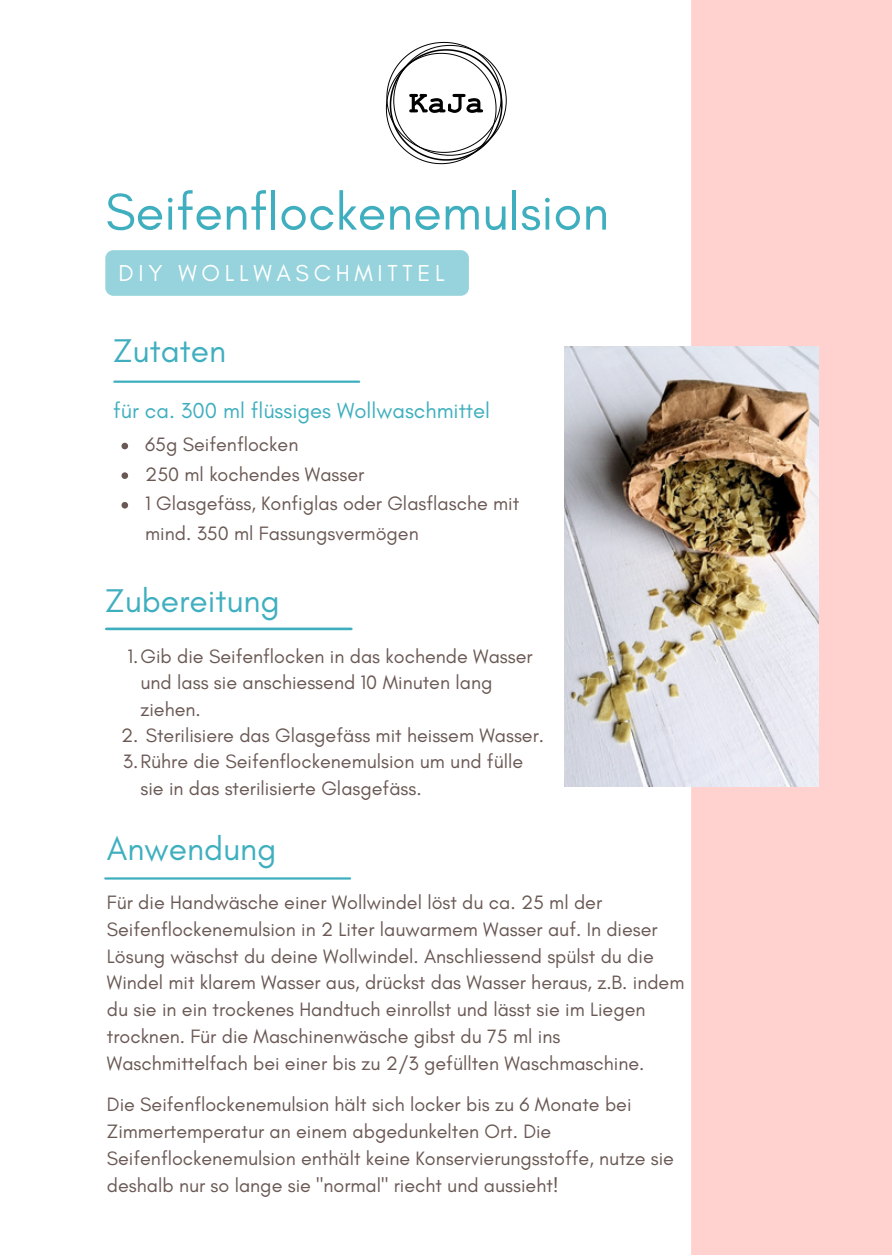
<style>
.page{position:relative;width:892px;height:1258px;background:#fff}
.page>*{position:absolute;margin:0;border:0;box-sizing:border-box;transform-origin:0 0}
.t1{font:52.5px "Glacial Indifference";color:#3fafbf}
.t2{font:33.6px "Glacial Indifference";color:#3fafbf}
.t3{font:23.4px "Glacial Indifference";letter-spacing:.2em;color:#fff}
.t4{font:22.2px "Glacial Indifference";color:#3fafbf}
.t5{font:19.8px/27px "Glacial Indifference";color:#695853}
</style>
<div class="page">
<div style="left:691px;top:0;width:200px;height:1255px;background:#ffd2cf"></div>
<div style="left:105px;top:250px;width:364px;height:46px;background:#96d3dc;border-radius:8px"></div>
<hr style="left:114px;top:380px;width:245px;height:3px;background:#3fafbf">
<img style="left:564px;top:346px;width:254px;height:440px">
<svg style="left:385px;top:41px;width:122px;height:124px"></svg>
<svg style="left:121px;top:443px;width:7px;height:6px"></svg>
<svg style="left:121px;top:472px;width:7px;height:7px"></svg>
<svg style="left:121px;top:502px;width:7px;height:6px"></svg>
<hr style="left:106px;top:628px;width:245px;height:2px;background:#3fafbf">
<hr style="left:105px;top:877px;width:245px;height:2px;background:#3fafbf">
<h1 class="t1" style="left:105px;top:180px;width:505px">Seifenflockenemulsion</h1>
<p class="t3" style="left:119px;top:259px;width:328px">DIY WOLLWASCHMITTEL</p>
<h2 class="t2" style="left:113px;top:330px;width:114px">Zutaten</h2>
<p class="t4" style="left:113px;top:397px;width:378px">für ca. 300 ml flüssiges Wollwaschmittel</p>
<p class="t5" style="left:145px;top:429px;width:375px;line-height:29.7px">65g Seifenflocken<br>250 ml kochendes Wasser<br>1 Glasgefäss, Konfiglas oder Glasflasche mit mind. 350 ml Fassungsvermögen</p>
<h2 class="t2" style="left:105px;top:580px;width:176px">Zubereitung</h2>
<p class="t5" style="left:140px;top:643px;width:394px;text-indent:-13px">1.Gib die Seifenflocken in das kochende Wasser und lass sie anschiessend 10 Minuten lang ziehen.</p>
<p class="t5" style="left:121px;top:721px;width:424px">2. Sterilisiere das Glasgefäss mit heissem Wasser.</p>
<p class="t5" style="left:123px;top:748px;width:401px">3.Rühre die Seifenflockenemulsion um und fülle</p>
<p class="t5" style="left:140px;top:774px;width:283px">sie in das sterilisierte Glasgefäss.</p>
<h2 class="t2" style="left:107px;top:828px;width:171px">Anwendung</h2>
<p class="t5" style="left:107px;top:888px;width:579px">Für die Handwäsche einer Wollwindel löst du ca. 25 ml der Seifenflockenemulsion in 2 Liter lauwarmem Wasser auf. In dieser Lösung wäschst du deine Wollwindel. Anschliessend spülst du die Windel mit klarem Wasser aus, drückst das Wasser heraus, z.B. indem du sie in ein trockenes Handtuch einrollst und lässt sie im Liegen trocknen. Für die Maschinenwäsche gibst du 75 ml ins Waschmittelfach bei einer bis zu 2/3 gefüllten Waschmaschine.</p>
<p class="t5" style="left:107px;top:1091px;width:568px">Die Seifenflockenemulsion hält sich locker bis zu 6 Monate bei Zimmertemperatur an einem abgedunkelten Ort. Die Seifenflockenemulsion enthält keine Konservierungsstoffe, nutze sie deshalb nur so lange sie "normal" riecht und aussieht!</p>
</div>
